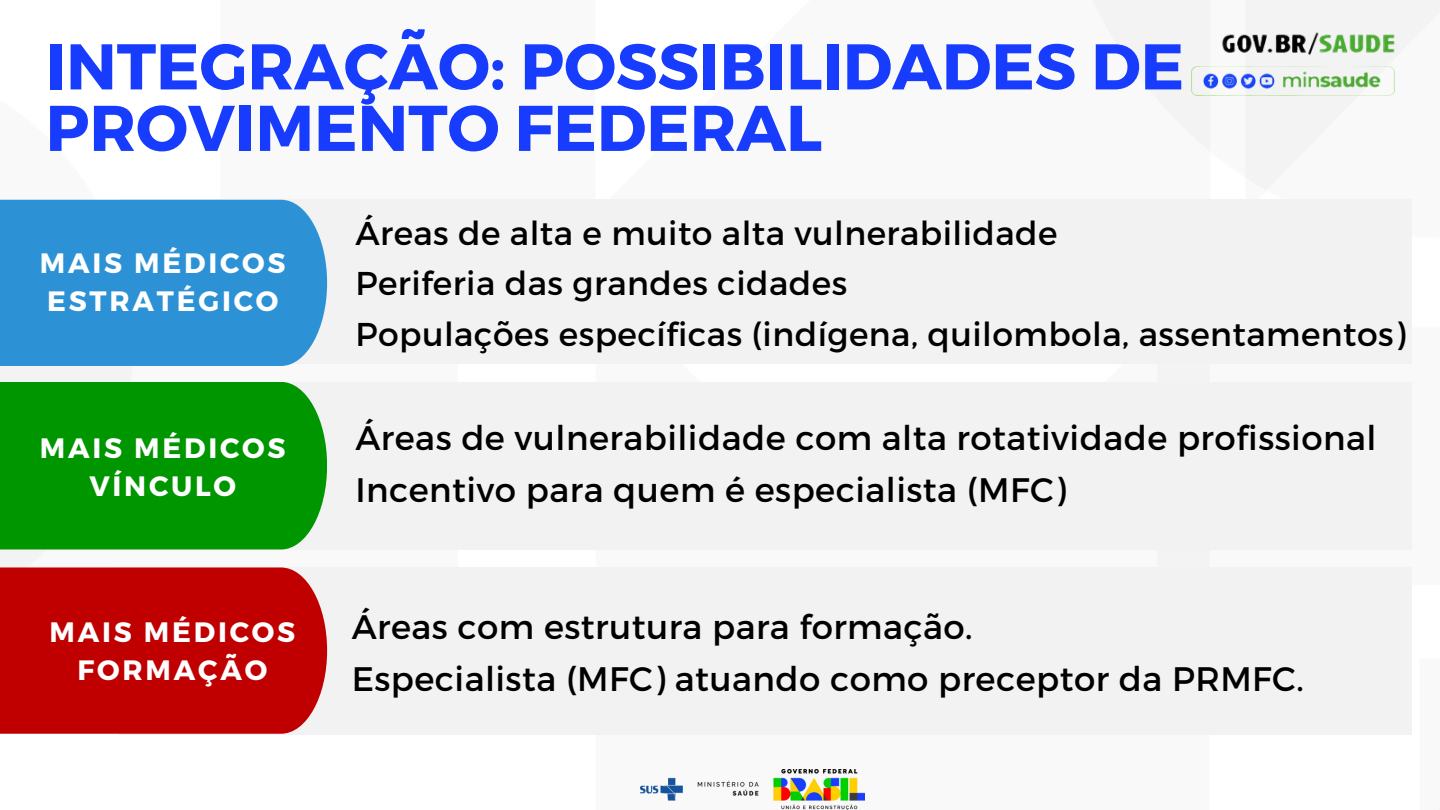
<style>
.page{position:relative;width:1440px;height:810px;background:#fff}
.page>*{position:absolute;margin:0;border:0;box-sizing:border-box;transform-origin:0 0}
.t1{font:700 64.5px/61.5px "Montserrat";color:#173cfe}
.t2{font:34px/51.8px "Montserrat";letter-spacing:.015em;color:#000}
.t3{font:33px/50.2px "Montserrat";letter-spacing:.015em;color:#000}
.t4{font:700 28px/37.5px "Montserrat";letter-spacing:.1em;color:#fff;text-align:center}
</style>
<div class="page">
<img style="left:0;top:0;width:1440px;height:810px">
<img style="left:1162px;top:0;width:276px;height:110px">
<div style="left:121px;top:199px;width:1291px;height:165px;background:#f2f2f2"></div>
<div style="left:118px;top:382px;width:1294px;height:167px;background:#f2f2f2"></div>
<div style="left:0;top:200px;width:327px;height:166px;background:#2c92d5"></div>
<div style="left:0;top:382px;width:327px;height:167px;background:#009600"></div>
<div style="left:118px;top:567px;width:1294px;height:168px;background:#f2f2f2"></div>
<div style="left:0;top:567px;width:327px;height:167px;background:#c00000"></div>
<img style="left:641px;top:769px;width:223px;height:41px">
<p class="t1" style="left:46px;top:32px;width:1140px">INTEGRAÇÃO: POSSIBILIDADES DE<br>PROVIMENTO FEDERAL</p>
<p class="t4" style="left:40px;top:243px;width:247px">MAIS MÉDICOS</p>
<p class="t4" style="left:47px;top:280px;width:233px">ESTRATÉGICO</p>
<h2 class="t4" style="left:40px;top:428px;width:247px">MAIS MÉDICOS<br>VÍNCULO</h2>
<h1 class="t3" style="left:355px;top:207px;width:1052px">Áreas de alta e muito alta vulnerabilidade<br>Periferia das grandes cidades<br>Populações específicas (indígena, quilombola, assentamentos)</h1>
<p class="t2" style="left:355px;top:411px;width:1023px">Áreas de vulnerabilidade com alta rotatividade profissional<br>Incentivo para quem é especialista (MFC)</p>
<h2 class="t4" style="left:50px;top:612px;width:247px">MAIS MÉDICOS<br>FORMAÇÃO</h2>
<p class="t2" style="left:352px;top:599px;width:954px">Áreas com estrutura para formação.<br>Especialista (MFC) atuando como preceptor da PRMFC.</p>
</div>
